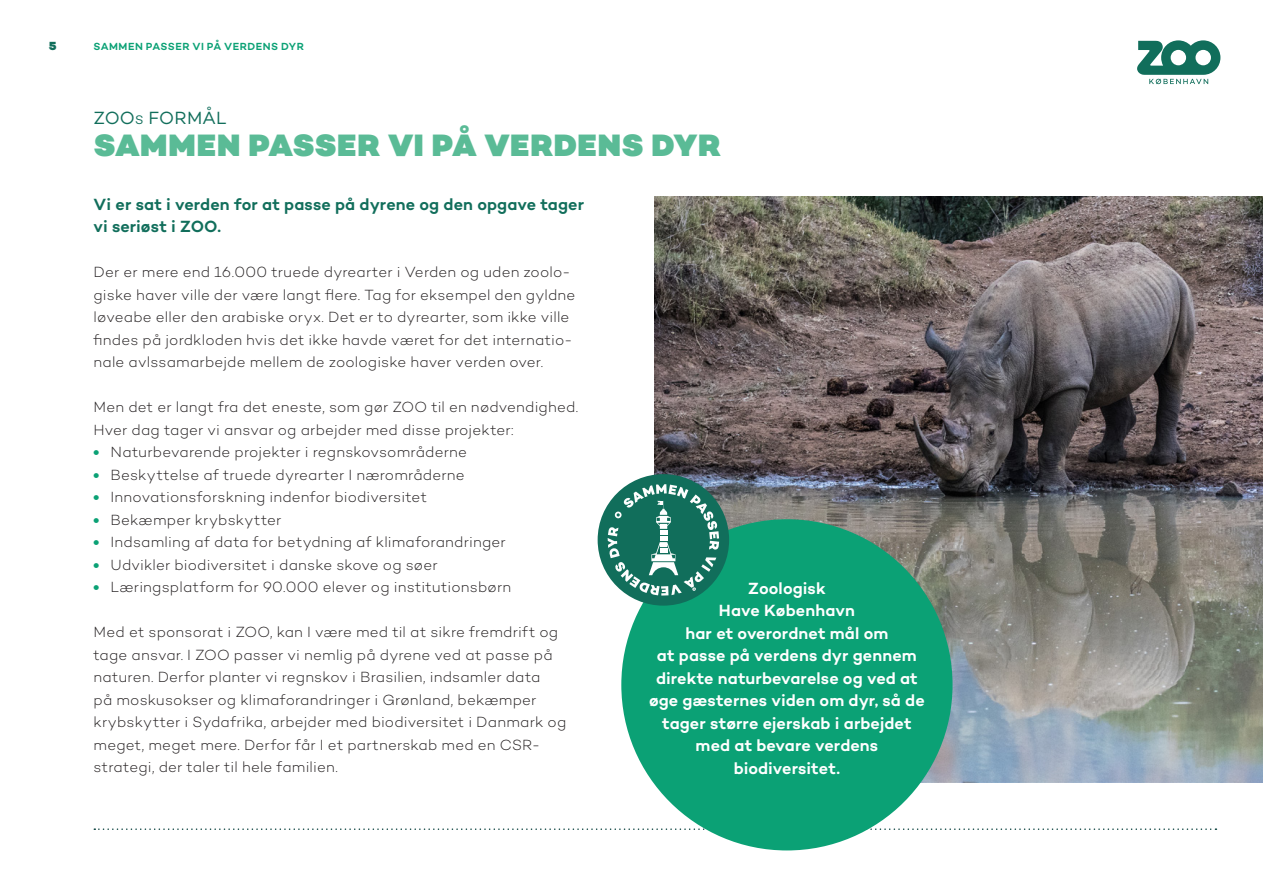
<style>
.page{position:relative;width:1263px;height:893px;background:#fff}
.page>*{position:absolute;margin:0;border:0;box-sizing:border-box;transform-origin:0 0}
.Rubrik{font:900 31.5px "Campton";letter-spacing:.02em;color:#5abb96}
.Rubrik-2{font:18px "Campton";letter-spacing:.015em;color:#116e5b}
.Box{font:600 16.5px/22.5px "Campton";letter-spacing:.005em;color:#fff}
.ML{font:600 16.5px/22.5px "Campton";letter-spacing:.005em;color:#116e5b}
.Brød_10_15{font:300 15px/22.5px "Campton";letter-spacing:.01em;color:#231f20}
.t1{font:900 12px "Campton";color:#116e5b}
.t2{font:600 10.5px "Campton";letter-spacing:.045em;color:#0ba175}
.s1{font-size:12.6px}
.s2{font-weight:800;color:#0ba175}
</style>
<div class="page">
<img style="left:655px;top:197px;width:608px;height:585px">
<svg style="left:1137px;top:40px;width:83px;height:44px"></svg>
<svg style="left:94px;top:828px;width:1122px;height:2px"></svg>
<div style="left:621px;top:519px;width:331px;height:331px;background:#0ba175;border-radius:50%"></div>
<div style="left:598px;top:474px;width:131px;height:132px;background:#116e5b;border-radius:50%"></div>
<svg style="left:608px;top:484px;width:111px;height:112px"></svg>
<p class="t1" style="left:49px;top:38px;width:9px">5</p>
<p class="t2" style="left:94px;top:39px;width:212px">SAMMEN PASSER VI PÅ VERDENS DYR</p>
<p class="Rubrik-2" style="left:94px;top:107px;width:134px">ZOO<span class="s1">s</span> FORMÅL</p>
<p class="Rubrik" style="left:94px;top:125px;width:629px">SAMMEN PASSER VI PÅ VERDENS DYR</p>
<p class="ML" style="left:94px;top:193px;width:492px">Vi er sat i verden for at passe på dyrene og den opgave tager vi seriøst i ZOO.</p>
<p class="Brød_10_15" style="left:94px;top:261px;width:483px">Der er mere end 16.000 truede dyrearter i Verden og uden zoolo&shy;giske haver ville der være langt flere. Tag for eksempel den gyldne løveabe eller den arabiske oryx. Det er to dyrearter, som ikke ville findes på jordkloden hvis det ikke havde været for det internatio&shy;nale avlssamarbejde mellem de zoologiske haver verden over.</p>
<p class="Brød_10_15" style="left:94px;top:396px;width:486px">Men det er langt fra det eneste, som gør ZOO til en nødvendighed.<br>Hver dag tager vi ansvar og arbejder med disse projekter:</p>
<p class="Brød_10_15" style="left:94px;top:441px;width:375px"><span class="s2">•</span> Naturbevarende projekter i regnskovsområderne</p>
<p class="Brød_10_15" style="left:94px;top:463px;width:373px"><span class="s2">•</span> Beskyttelse af truede dyrearter I nærområderne</p>
<p class="Brød_10_15" style="left:94px;top:486px;width:335px"><span class="s2">•</span> Innovationsforskning indenfor biodiversitet</p>
<p class="Brød_10_15" style="left:94px;top:508px;width:189px"><span class="s2">•</span> Bekæmper krybskytter</p>
<p class="Brød_10_15" style="left:94px;top:531px;width:414px"><span class="s2">•</span> Indsamling af data for betydning af klimaforandringer</p>
<p class="Brød_10_15" style="left:94px;top:553px;width:346px"><span class="s2">•</span> Udvikler biodiversitet i danske skove og søer</p>
<p class="Brød_10_15" style="left:94px;top:576px;width:419px"><span class="s2">•</span> Læringsplatform for 90.000 elever og institutionsbørn</p>
<p class="Brød_10_15" style="left:94px;top:621px;width:474px">Med et sponsorat i ZOO, kan I være med til at sikre fremdrift og tage ansvar. I ZOO passer vi nemlig på dyrene ved at passe på naturen. Derfor planter vi regnskov i Brasilien, indsamler data<br>på moskusokser og klimaforandringer i Grønland, bekæmper krybskytter i Sydafrika, arbejder med biodiversitet i Danmark og meget, meget mere. Derfor får I et partnerskab med en CSR&shy;strategi, der taler til hele familien.</p>
<p class="Box" style="left:748px;top:577px;width:79px">Zoologisk</p>
<p class="Box" style="left:719px;top:599px;width:138px">Have København</p>
<p class="Box" style="left:685px;top:622px;width:204px">har et overordnet mål om</p>
<p class="Box" style="left:656px;top:644px;width:263px">at passe på verdens dyr gennem direkte naturbevarelse og ved at</p>
<p class="Box" style="left:649px;top:689px;width:277px">øge gæsternes viden om dyr, så de</p>
<p class="Box" style="left:662px;top:712px;width:251px">tager større ejerskab i arbejdet</p>
<p class="Box" style="left:695px;top:734px;width:184px">med at bevare verdens</p>
<p class="Box" style="left:734px;top:757px;width:108px">biodiversitet.</p>
</div>
